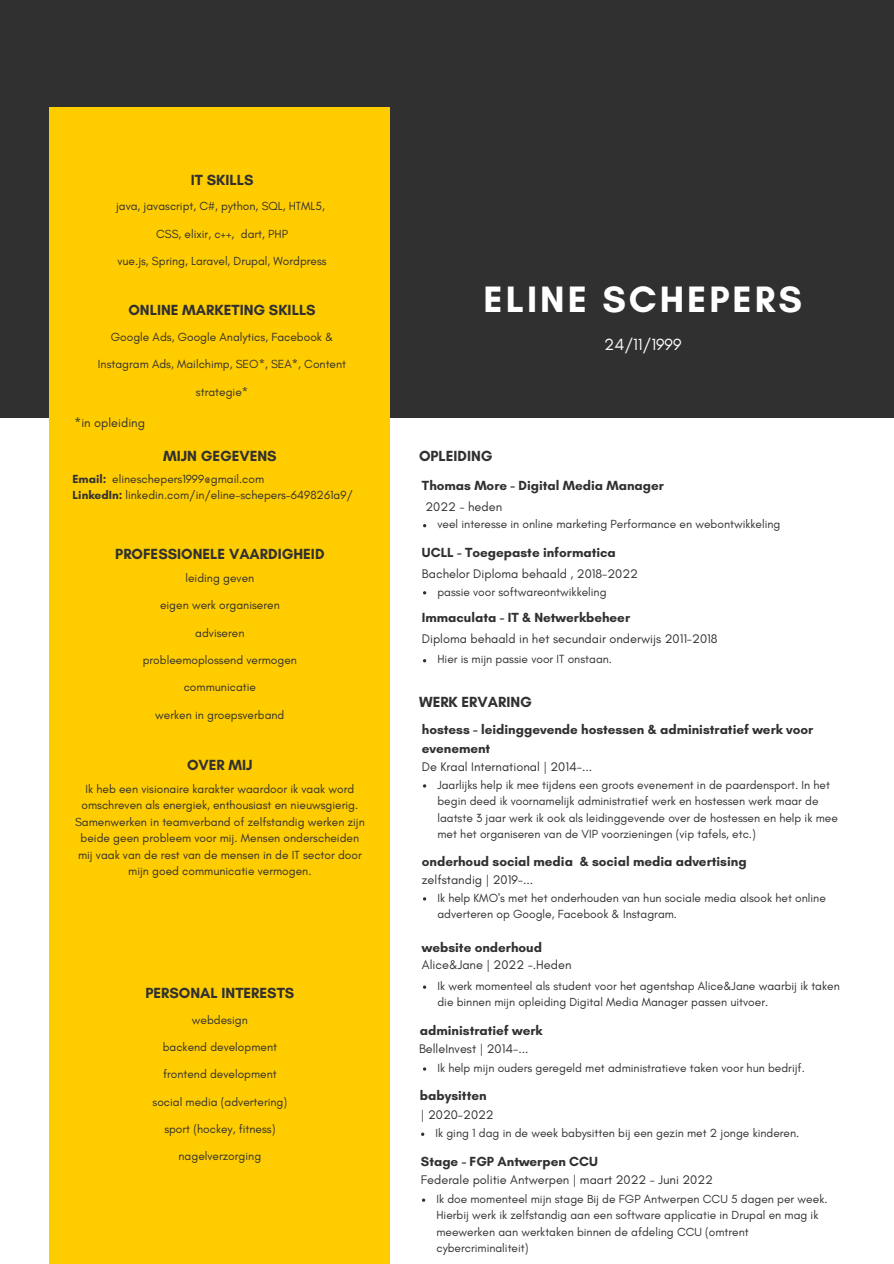
<style>
.page{position:relative;width:894px;height:1264px;background:#fff}
.page>*{position:absolute;margin:0;border:0;box-sizing:border-box;transform-origin:0 0}
.t1{font:700 37.35px "Glacial Indifference";letter-spacing:.08em;color:#fff}
.t2{font:16.5px "Glacial Indifference";color:#fff}
.t3{font:700 15px "Glacial Indifference";color:#303030}
.t4{font:700 13.5px/18.6px "Glacial Indifference";color:#303030}
.t5{font:12.75px "Glacial Indifference";color:#303030}
.t6{font:12px/16.5px "Glacial Indifference";color:#303030}
.s1{font-weight:700}
</style>
<div class="page">
<div style="left:0;top:0;width:893px;height:418px;background:#303030"></div>
<div style="left:50px;top:106px;width:340px;height:1157px;background:#fc0"></div>
<p class="t3" style="left:191px;top:171px;width:64px">IT SKILLS</p>
<p class="t6" style="left:116px;top:198px;width:210px">java, javascript, C#, python, SQL, HTML5,</p>
<p class="t6" style="left:156px;top:225px;width:133px">CSS, elixir, c++, dart, PHP</p>
<p class="t6" style="left:117px;top:253px;width:211px">vue.js, Spring, Laravel, Drupal, Wordpress</p>
<p class="t3" style="left:128px;top:301px;width:189px">ONLINE MARKETING SKILLS</p>
<p class="t6" style="left:111px;top:328px;width:224px">Google Ads, Google Analytics, Facebook &amp;</p>
<p class="t6" style="left:98px;top:356px;width:249px">Instagram Ads, Mailchimp, SEO*, SEA*, Content</p>
<p class="t6" style="left:196px;top:383px;width:54px">strategie*</p>
<p class="t5" style="left:75px;top:415px;width:72px">*in opleiding</p>
<p class="t3" style="left:163px;top:447px;width:115px">MIJN GEGEVENS</p>
<p class="t6" style="left:72px;top:470px;width:282px"><span class="s1">Email:</span> elineschepers1999@gmail.com<br><span class="s1">LinkedIn:</span> linkedin.com/in/eline-schepers-6498261a9/</p>
<p class="t3" style="left:115px;top:544px;width:211px">PROFESSIONELE VAARDIGHEID</p>
<p class="t6" style="left:185px;top:569px;width:70px">leiding geven</p>
<p class="t6" style="left:160px;top:596px;width:121px">eigen werk organiseren</p>
<p class="t6" style="left:195px;top:624px;width:51px">adviseren</p>
<p class="t6" style="left:143px;top:651px;width:156px">probleemoplossend vermogen</p>
<p class="t6" style="left:184px;top:679px;width:74px">communicatie</p>
<p class="t6" style="left:155px;top:706px;width:131px">werken in groepsverband</p>
<p class="t3" style="left:187px;top:755px;width:67px">OVER MIJ</p>
<p class="t6" style="left:75px;top:780px;width:291px;text-align:center">Ik heb een visionaire karakter waardoor ik vaak word omschreven als energiek, enthousiast en nieuwsgierig.<br>Samenwerken in teamverband of zelfstandig werken zijn beide geen probleem voor mij. Mensen onderscheiden mij vaak van de rest van de mensen in de IT sector door mijn goed communicatie vermogen.</p>
<p class="t3" style="left:145px;top:983px;width:150px">PERSONAL INTERESTS</p>
<p class="t6" style="left:192px;top:1011px;width:57px">webdesign</p>
<p class="t6" style="left:163px;top:1038px;width:116px">backend development</p>
<p class="t6" style="left:163px;top:1065px;width:115px">frontend development</p>
<p class="t6" style="left:152px;top:1093px;width:136px">social media (advertering)</p>
<p class="t6" style="left:164px;top:1120px;width:112px">sport (hockey, fitness)</p>
<p class="t6" style="left:178px;top:1147px;width:84px">nagelverzorging</p>
<h1 class="t1" style="left:483px;top:276px;width:320px">ELINE SCHEPERS</h1>
<h2 class="t2" style="left:604px;top:334px;width:79px">24/11/1999</h2>
<p class="t3" style="left:419px;top:447px;width:75px">OPLEIDING</p>
<p class="t4" style="left:422px;top:475px;width:243px">Thomas More - Digital Media Manager</p>
<p class="t6" style="left:437px;top:516px;width:344px">veel interesse in online marketing Performance en webontwikkeling</p>
<p class="t5" style="left:425px;top:499px;width:78px">2022 - heden</p>
<p class="t4" style="left:422px;top:543px;width:195px">UCLL - Toegepaste informatica</p>
<p class="t6" style="left:437px;top:583px;width:170px">passie voor softwareontwikkeling</p>
<p class="t5" style="left:422px;top:566px;width:217px">Bachelor Diploma behaald , 2018-2022</p>
<p class="t4" style="left:422px;top:607px;width:210px">Immaculata - IT &amp; Netwerkbeheer</p>
<p class="t6" style="left:437px;top:651px;width:176px">Hier is mijn passie voor IT onstaan.</p>
<p class="t5" style="left:422px;top:631px;width:297px">Diploma behaald in het secundair onderwijs 2011-2018</p>
<p class="t3" style="left:419px;top:692px;width:114px">WERK ERVARING</p>
<p class="t4" style="left:422px;top:720px;width:393px">hostess - leidinggevende hostessen &amp; administratief werk voor evenement</p>
<p class="t5" style="left:422px;top:758px;width:172px">De Kraal International | 2014-...</p>
<p class="t6" style="left:437px;top:776px;width:402px">Jaarlijks help ik mee tijdens een groots evenement in de paardensport. In het begin deed ik voornamelijk administratief werk en hostessen werk maar de laatste 3 jaar werk ik ook als leidinggevende over de hostessen en help ik mee met het organiseren van de VIP voorzieningen (vip tafels, etc.)</p>
<p class="t4" style="left:422px;top:852px;width:326px">onderhoud social media &amp; social media advertising</p>
<p class="t6" style="left:437px;top:889px;width:390px">Ik help KMO's met het onderhouden van hun sociale media alsook het online adverteren op Google, Facebook &amp; Instagram.</p>
<p class="t5" style="left:422px;top:872px;width:113px">zelfstandig | 2019-...</p>
<p class="t4" style="left:422px;top:937px;width:122px">website onderhoud</p>
<p class="t6" style="left:437px;top:977px;width:404px">Ik werk momenteel als student voor het agentshap Alice&amp;Jane waarbij ik taken die binnen mijn opleiding Digital Media Manager passen uitvoer.</p>
<p class="t5" style="left:422px;top:957px;width:151px">Alice&amp;Jane | 2022 -.Heden</p>
<p class="t4" style="left:420px;top:1021px;width:124px">administratief werk</p>
<p class="t6" style="left:437px;top:1059px;width:369px">Ik help mijn ouders geregeld met administratieve taken voor hun bedrijf.</p>
<p class="t5" style="left:419px;top:1041px;width:111px">BelleInvest | 2014-...</p>
<p class="t4" style="left:420px;top:1086px;width:68px">babysitten</p>
<p class="t6" style="left:435px;top:1124px;width:365px">Ik ging 1 dag in de week babysitten bij een gezin met 2 jonge kinderen.</p>
<p class="t5" style="left:421px;top:1106px;width:74px">| 2020-2022</p>
<p class="t4" style="left:421px;top:1151px;width:179px">Stage - FGP Antwerpen CCU</p>
<p class="t6" style="left:436px;top:1190px;width:392px">Ik doe momenteel mijn stage Bij de FGP Antwerpen CCU 5 dagen per week.<br>Hierbij werk ik zelfstandig aan een software applicatie in Drupal en mag ik meewerken aan werktaken binnen de afdeling CCU (omtrent cybercriminaliteit)</p>
<p class="t5" style="left:421px;top:1172px;width:293px">Federale politie Antwerpen | maart 2022 - Juni 2022</p>
</div>
